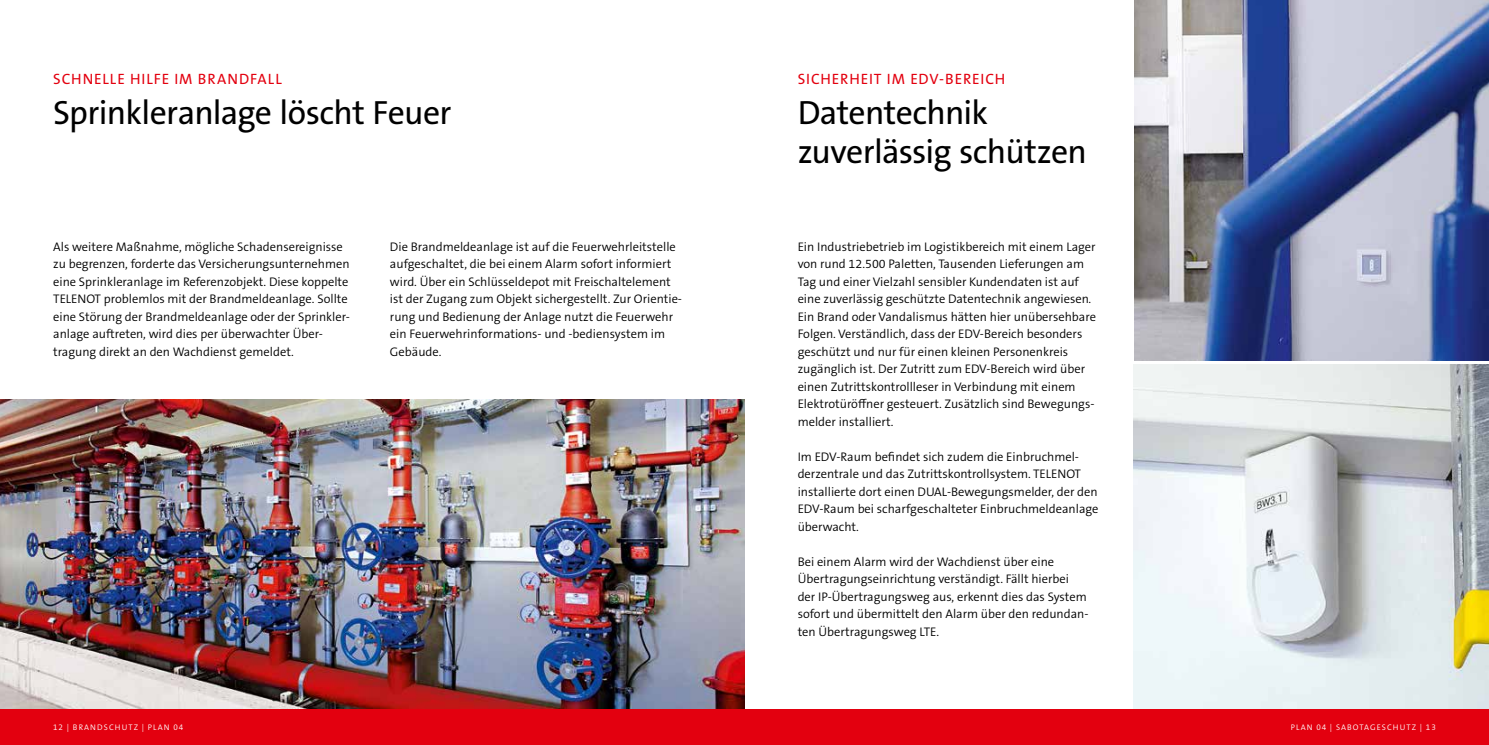
<style>
.page{position:relative;width:1489px;height:745px;background:#fff}
.page>*{position:absolute;margin:0;border:0;box-sizing:border-box;transform-origin:0 0}
.t1{font:33.75px/39.4px "The Sans B Plus W5 Plain";letter-spacing:-.02em;color:#000}
.t2{font:15px "The Sans B Plus W5 Plain";letter-spacing:.06em;color:#e3000f}
.t3{font:300 12.5px/17.5px "The Sans B Plus W4";color:#000}
.t4{font:300 8.12px "The Sans B Plus W4";letter-spacing:.135em;color:#fff}
</style>
<div class="page">
<img style="left:0;top:399px;width:744px;height:310px">
<img style="left:1134px;top:0;width:354px;height:360px">
<img style="left:1133px;top:364px;width:355px;height:345px">
<div style="left:0;top:709px;width:744px;height:35px;background:#e3000f"></div>
<div style="left:744px;top:709px;width:744px;height:35px;background:#e3000f"></div>
<p class="t2" style="left:53px;top:69px;width:230px">SCHNELLE HILFE IM BRANDFALL</p>
<h1 class="t1" style="left:53px;top:92px;width:400px">Sprinkleranlage löscht Feuer</h1>
<p class="t2" style="left:797px;top:69px;width:209px">SICHERHEIT IM EDV-BEREICH</p>
<h1 class="t1" style="left:797px;top:92px;width:291px">Datentechnik zuverlässig schützen</h1>
<p class="t3" style="left:53px;top:237px;width:298px">Als weitere Maßnahme, mögliche Schadensereignisse zu begrenzen, forderte das Versicherungsunternehmen eine Sprinkleranlage im Referenzobjekt. Diese koppelte TELENOT problemlos mit der Brandmeldeanlage. Sollte eine Störung der Brandmeldeanlage oder der Sprinkler&shy;anlage auftreten, wird dies per überwachter Über&shy;tragung direkt an den Wachdienst gemeldet.</p>
<p class="t3" style="left:390px;top:237px;width:293px">Die Brandmeldeanlage ist auf die Feuerwehrleitstelle aufgeschaltet, die bei einem Alarm sofort informiert wird. Über ein Schlüsseldepot mit Freischaltelement ist der Zugang zum Objekt sichergestellt. Zur Orientie&shy;rung und Bedienung der Anlage nutzt die Feuerwehr ein Feuerwehrinformations- und -bediensystem im Gebäude.</p>
<p class="t3" style="left:797px;top:237px;width:300px">Ein Industriebetrieb im Logistikbereich mit einem Lager von rund 12.500 Paletten, Tausenden Lieferungen am Tag und einer Vielzahl sensibler Kundendaten ist auf eine zuverlässig geschützte Datentechnik angewiesen.<br>Ein Brand oder Vandalismus hätten hier unübersehbare Folgen. Verständlich, dass der EDV-Bereich besonders geschützt und nur für einen kleinen Personenkreis zugänglich ist. Der Zutritt zum EDV-Bereich wird über einen Zutrittskontrollleser in Verbindung mit einem Elektrotüröffner gesteuert. Zusätzlich sind Bewegungs&shy;melder installiert.</p>
<p class="t3" style="left:797px;top:447px;width:302px">Im EDV-Raum befindet sich zudem die Einbruchmel&shy;derzentrale und das Zutrittskontrollsystem. TELENOT installierte dort einen DUAL-Bewegungsmelder, der den EDV-Raum bei scharfgeschalteter Einbruchmeldeanlage überwacht.</p>
<p class="t3" style="left:797px;top:552px;width:292px">Bei einem Alarm wird der Wachdienst über eine Übertragungseinrichtung verständigt. Fällt hierbei der IP-Übertragungsweg aus, erkennt dies das System sofort und übermittelt den Alarm über den redundan&shy;ten Übertragungsweg LTE.</p>
<p class="t4" style="left:53px;top:721px;width:132px">12 | BRANDSCHUTZ | PLAN 04</p>
<p class="t4" style="left:1290px;top:721px;width:146px">PLAN 04 | SABOTAGESCHUTZ | 13</p>
</div>
